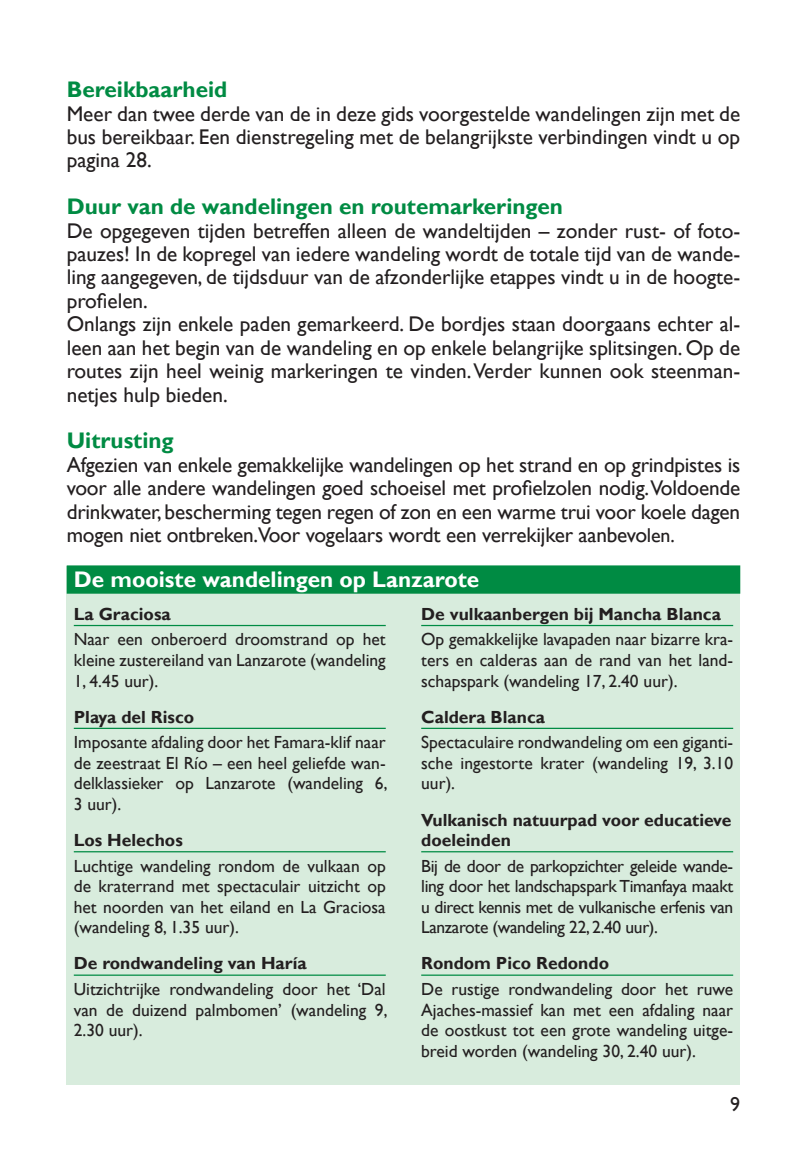
<style>
.page{position:relative;width:807px;height:1156px;background:#fff}
.page>*{position:absolute;margin:0;border:0;box-sizing:border-box;transform-origin:0 0}
.t1{font:700 22.5px "Gill Sans";color:#008b43}
.t2{font:700 22.5px "Gill Sans";color:#fff}
.t3{font:21.25px/23.5px "Gill Sans";color:#231f20;text-align:justify}
.t4{font:20px "Gill Sans";color:#231f20}
.t5{font:17.5px/20.5px "Gill Sans";color:#231f20;text-align:justify}
.t6{font:700 17.5px/20.5px "Gill Sans";color:#231f20}
.s1{font-size:20px}
</style>
<div class="page">
<div style="left:67px;top:589px;width:673px;height:495px;background:#d8ecdd"></div>
<hr style="left:74px;top:624px;width:312px;height:2px;background:#008b43">
<hr style="left:74px;top:727px;width:312px;height:1px;background:#008b43">
<hr style="left:74px;top:850px;width:312px;height:2px;background:#008b43">
<hr style="left:74px;top:974px;width:312px;height:1px;background:#008b43">
<hr style="left:421px;top:624px;width:312px;height:2px;background:#008b43">
<hr style="left:421px;top:727px;width:312px;height:1px;background:#008b43">
<hr style="left:421px;top:850px;width:312px;height:2px;background:#008b43">
<hr style="left:421px;top:974px;width:312px;height:1px;background:#008b43">
<div style="left:67px;top:565px;width:673px;height:28px;background:#008b43"></div>
<p class="t1" style="left:67px;top:76px;width:162px">Bereikbaarheid</p>
<p class="t3" style="left:67px;top:102px;width:675px">Meer dan twee derde van de in deze gids voorgestelde wandelingen zijn met de bus bereikbaar. Een dienstregeling met de belangrijkste verbindingen vindt u op pagina 28.</p>
<p class="t1" style="left:67px;top:193px;width:498px">Duur van de wandelingen en routemarkeringen</p>
<p class="t3" style="left:67px;top:219px;width:675px;text-align:left">De opgegeven tijden betreffen alleen de wandeltijden – zonder rust- of foto&shy;pauzes! In de kopregel van iedere wandeling wordt de totale tijd van de wande&shy;ling aangegeven, de tijdsduur van de afzonderlijke etappes vindt u in de hoogte&shy;profielen.<br>Onlangs zijn enkele paden gemarkeerd. De bordjes staan doorgaans echter al&shy;leen aan het begin van de wandeling en op enkele belangrijke splitsingen. Op de routes zijn heel weinig markeringen te vinden. Verder kunnen ook steenman&shy;netjes hulp bieden.</p>
<p class="t1" style="left:67px;top:427px;width:109px">Uitrusting</p>
<p class="t3" style="left:67px;top:453px;width:675px">Afgezien van enkele gemakkelijke wandelingen op het strand en op grindpistes is voor alle andere wandelingen goed schoeisel met profielzolen nodig.Voldoende drinkwater, bescherming tegen regen of zon en een warme trui voor koele dagen mogen niet ontbreken.Voor vogelaars wordt een verrekijker aanbevo<span class="s1">len.</span></p>
<p class="t2" style="left:74px;top:565px;width:407px">De mooiste wandelingen op Lanzarote</p>
<p class="t6" style="left:74px;top:604px;width:98px">La Graciosa</p>
<p class="t5" style="left:74px;top:629px;width:313px">Naar een onberoerd droomstrand op het kleine zustereiland van Lanzarote (wandeling 1, 4.45 uur).</p>
<p class="t6" style="left:74px;top:706px;width:122px">Playa del Risco</p>
<p class="t5" style="left:74px;top:732px;width:315px">Imposante afdaling door het Famara-klif naar de zeestraat El Río – een heel geliefde wan&shy;delklassieker op Lanzarote (wandeling 6, 3 uur).</p>
<p class="t6" style="left:74px;top:830px;width:110px">Los Helechos</p>
<p class="t5" style="left:74px;top:855px;width:313px">Luchtige wandeling rondom de vulkaan op de kraterrand met spectaculair uitzicht op het noorden van het eiland en La Graciosa (wandeling 8, 1.35 uur).</p>
<p class="t6" style="left:74px;top:953px;width:234px">De rondwandeling van Haría</p>
<p class="t5" style="left:74px;top:978px;width:315px">Uitzichtrijke rondwandeling door het ‘Dal van de duizend palmbomen’ (wandeling 9, 2.30 uur).</p>
<p class="t6" style="left:421px;top:604px;width:301px">De vulkaanbergen bij Mancha Blanca</p>
<p class="t5" style="left:421px;top:629px;width:313px">Op gemakkelijke lavapaden naar bizarre kra&shy;ters en calderas aan de rand van het land&shy;schapspark (wandeling 17, 2.40 uur).</p>
<p class="t6" style="left:421px;top:706px;width:125px">Caldera Blanca</p>
<p class="t5" style="left:421px;top:732px;width:313px">Spectaculaire rondwandeling om een giganti&shy;sche ingestorte krater (wandeling 19, 3.10 uur).</p>
<p class="t6" style="left:421px;top:809px;width:312px">Vulkanisch natuurpad voor educatieve doeleinden</p>
<p class="t5" style="left:421px;top:855px;width:313px">Bij de door de parkopzichter geleide wande&shy;ling door het landschapspark Timanfaya maakt u direct kennis met de vulkanische erfenis van Lanzarote (wandeling 22, 2.40 uur).</p>
<p class="t6" style="left:421px;top:953px;width:189px">Rondom Pico Redondo</p>
<p class="t5" style="left:421px;top:978px;width:313px">De rustige rondwandeling door het ruwe Ajaches-massief kan met een afdaling naar de oostkust tot een grote wandeling uitge&shy;breid worden (wandeling 30, 2.40 uur).</p>
<p class="t4" style="left:730px;top:1092px;width:11px">9</p>
</div>
